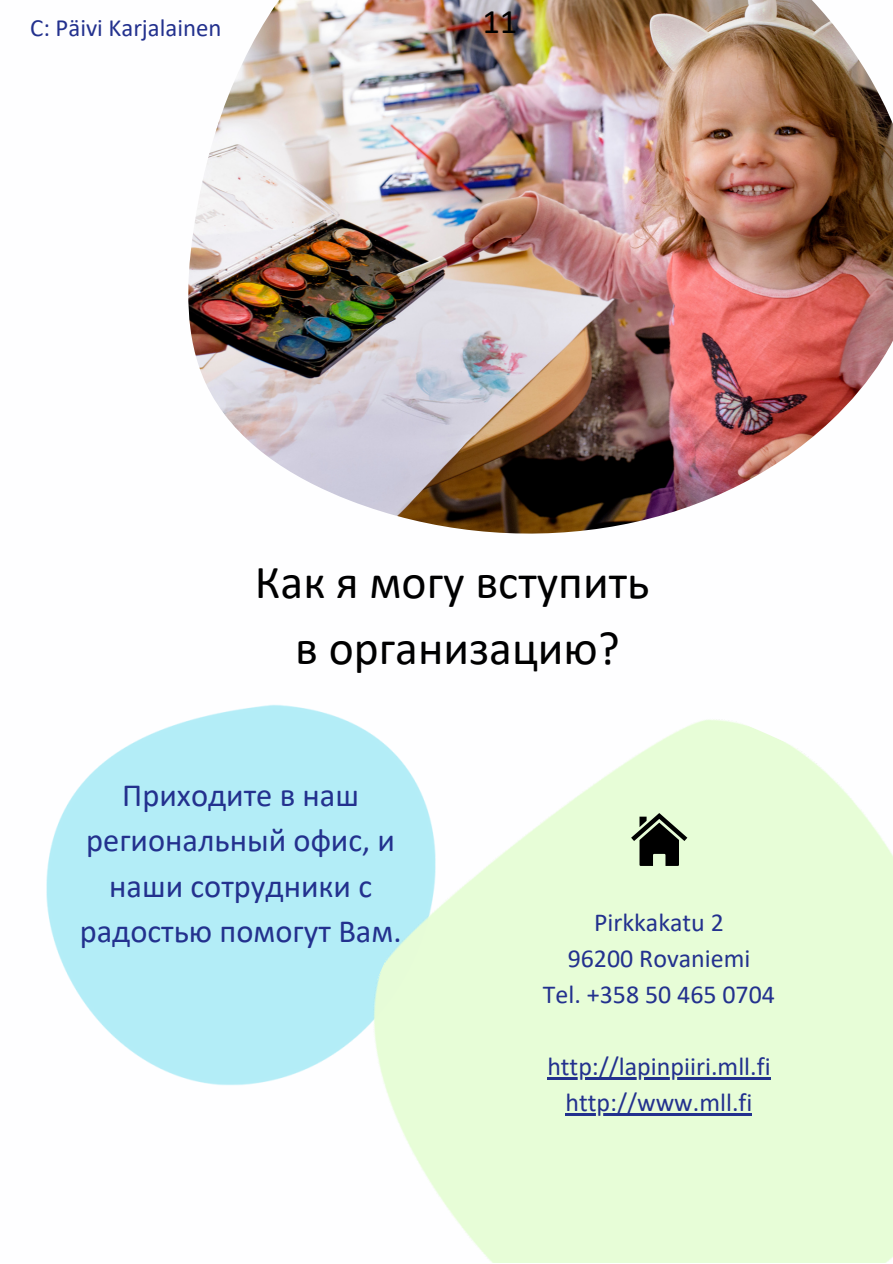
<style>
.page{position:relative;width:893px;height:1264px;background:#fff}
.page>*{position:absolute;margin:0;border:0;box-sizing:border-box;transform-origin:0 0}
.t1{font:47.55px "Calibri";color:#000}
.t2{font:34.5px "Calibri";color:#000}
.t3{font:32.4px/45.5px "Calibri";color:#23318e;text-align:center}
.t4{font:25.95px "Calibri";color:#23318e}
.t5{font:24.75px "Calibri";color:#23318e}
</style>
<div class="page">
<img style="left:46px;top:704px;width:231px;height:382px">
<img style="left:277px;top:705px;width:615px;height:557px">
<svg style="left:631px;top:813px;width:56px;height:53px;background:#6b7564"></svg>
<img style="left:188px;top:0;width:704px;height:534px">
<hr style="left:547px;top:1077px;width:223px;height:2px;background:#23318e">
<hr style="left:565px;top:1113px;width:187px;height:2px;background:#23318e">
<p class="t5" style="left:30px;top:18px;width:193px">C: Päivi Karjalainen</p>
<p class="t2" style="left:482px;top:7px;width:37px">11</p>
<p class="t1" style="left:255px;top:562px;width:396px">Как я могу вступить</p>
<p class="t1" style="left:295px;top:628px;width:326px">в организацию?</p>
<p class="t3" style="left:80px;top:775px;width:323px">Приходите в наш региональный офис, и наши сотрудники с радостью помогут Вам.</p>
<p class="t4" style="left:594px;top:911px;width:131px">Pirkkakatu 2</p>
<p class="t4" style="left:567px;top:947px;width:184px">96200 Rovaniemi</p>
<p class="t4" style="left:543px;top:983px;width:234px">Tel. +358 50 465 0704</p>
<p class="t4" style="left:547px;top:1055px;width:225px">http://lapinpiiri.mll.fi</p>
<p class="t4" style="left:565px;top:1091px;width:188px">http://www.mll.fi</p>
</div>
